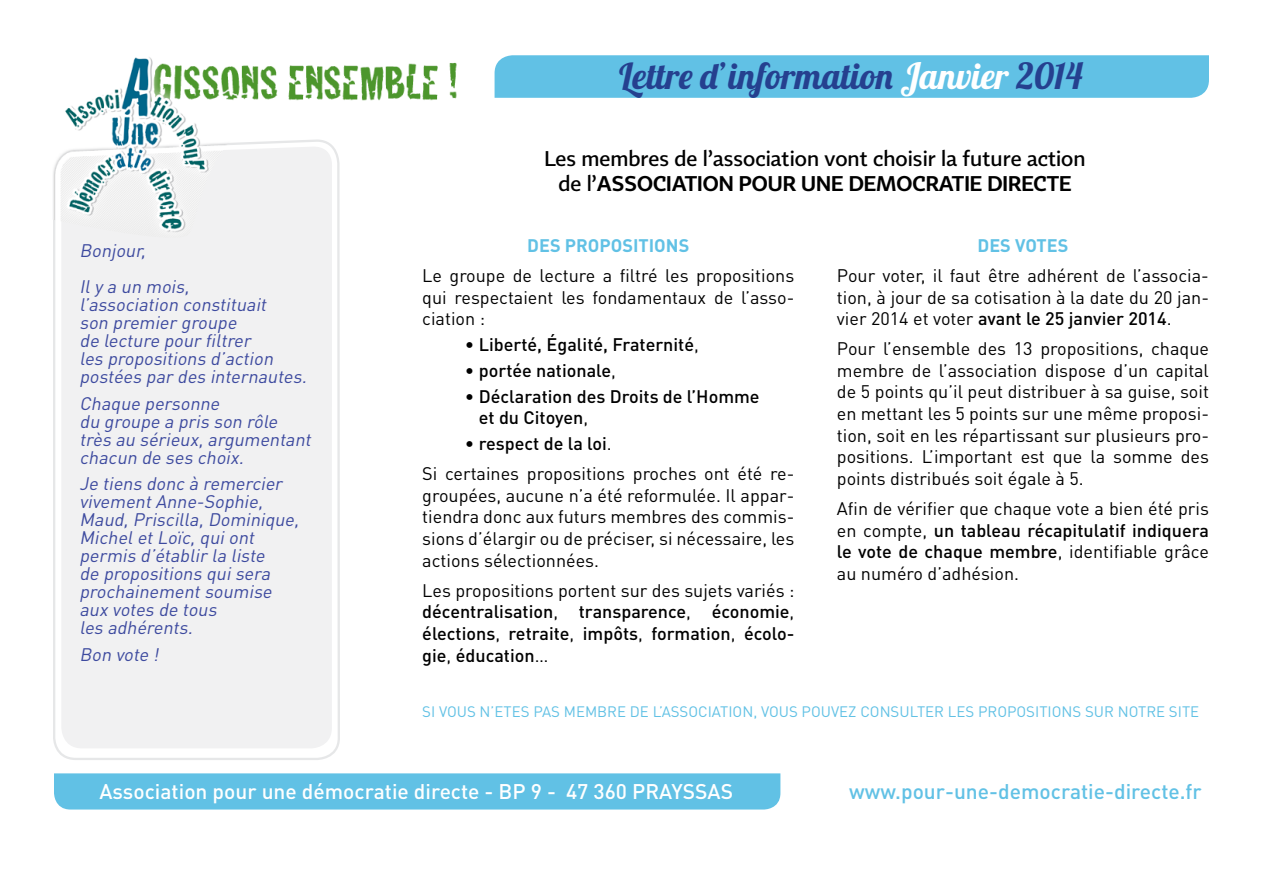
<style>
.page{position:relative;width:1263px;height:893px;background:#fff}
.page>*{position:absolute;margin:0;border:0;box-sizing:border-box;transform-origin:0 0}
.t1{font:36px "Lobster 1.4";color:#25408f}
.t2{font:500 21px/25.2px "Tabac Sans";color:#000;text-align:center}
.t3{font:500 21px "DIN Pro";color:#fff}
.t4{font:500 21px "DIN Pro";color:#61c1e5}
.t5{font:18px/21.6px "DIN Pro";color:#000;text-align:justify}
.t6{font:italic 18px/18px "DIN Pro";color:#3d4a9f}
.t7{font:500 18px/21.6px "DIN Pro";color:#000}
.t8{font:700 18px "DIN Pro";color:#61c1e5}
.t9{font:15px "DIN Pro";color:#61c1e5}
.s1{color:#fff}
.s2{font-weight:300}
.s3{font-weight:400}
.s4{font-weight:500}
</style>
<div class="page">
<div style="left:495px;top:55px;width:714px;height:43px;background:#61c1e5"></div>
<div style="left:53px;top:239px;width:287px;height:521px;background:#f1f1f2"></div>
<img style="left:53px;top:57px;width:404px;height:182px">
<div style="left:54px;top:773px;width:726px;height:36px;background:#61c1e5"></div>
<h1 class="t1" style="left:619px;top:53px;width:465px">Lettre d’information <span class="s1">Janvier</span> 2014</h1>
<p class="t6" style="left:80px;top:232px;width:115px;line-height:36px">Bonjour,<br>Ily a un mois,</p>
<p class="t6" style="left:80px;top:295px;width:233px">l’association constituait<br>son premier groupe<br>de lecture pour filtrer<br>les propositions d’action postées par des internautes.</p>
<p class="t6" style="left:80px;top:394px;width:237px">Chaque personne<br>du groupe a pris son rôle très au sérieux,argumentant chacun de ses choix.</p>
<p class="t6" style="left:79px;top:474px;width:225px">Je tiens donc à remercier vivementAnne-Sophie,<br>Maud,Priscilla,Dominique,<br>MicheletLoïc,quiont permis d’établir la liste<br>de propositions quisera prochainementsoumise aux votes de tous<br>les adhérents.</p>
<p class="t6" style="left:80px;top:645px;width:85px">Bon vote !</p>
<p class="t2" style="left:544px;top:146px;width:543px">Les membres de l’association vont choisir la future action de l’<span class="s2">ASSOCIATION POUR UNE DEMOCRATIE DIRECTE</span></p>
<p class="t8" style="left:527px;top:233px;width:164px">DES PROPOSITIONS</p>
<p class="t5" style="left:422px;top:264px;width:374px">Le groupe de lecture a filtré les propositions qui respectaient les fondamentaux de l’asso&shy;ciation :</p>
<p class="t7" style="left:465px;top:333px;width:236px"><span class="s3">•</span> Liberté, égalité, Fraternité<span class="s3">,</span></p>
<p class="t7" style="left:465px;top:359px;width:153px"><span class="s3">•</span> portée nationale<span class="s3">,</span></p>
<p class="t7" style="left:479px;top:385px;width:282px;text-indent:-14px"><span class="s3">•</span> Déclaration des Droits de l’Homme et du Citoyen<span class="s3">,</span></p>
<p class="t5" style="left:422px;top:428px;width:374px;line-height:30.2px;text-indent:43px">• <span class="s4">respect de la loi</span>.<br>Si certaines propositions proches ont été re-</p>
<p class="t5" style="left:422px;top:484px;width:374px">groupées, aucune n’a été reformulée. Il appar&shy;tiendra donc aux futurs membres des commis&shy;sions d’élargir ou de préciser, si nécessaire, les actions sélectionnées.</p>
<p class="t7" style="left:422px;top:579px;width:374px;text-align:justify"><span class="s3">Les propositions portent sur des sujets variés : </span>décentralisation<span class="s3">,</span> transparence<span class="s3">,</span> économie<span class="s3">, </span>élections<span class="s3">,</span> retraite<span class="s3">,</span> impôts<span class="s3">,</span> formation<span class="s3">,</span> écolo&shy;gie<span class="s3">,</span> éducation<span class="s3">…</span></p>
<p class="t8" style="left:977px;top:233px;width:92px">DES VOTES</p>
<p class="t5" style="left:837px;top:264px;width:374px">Pour voter, il faut être adhérent de l’associa&shy;tion, à jour de sa cotisation à la date du 20 jan&shy;vier 2014 et voter <span class="s4">avant le 25 janvier 2014</span>.</p>
<p class="t5" style="left:837px;top:337px;width:374px">Pour l’ensemble des 13 propositions, chaque membre de l’association dispose d’un capital de 5 points qu’il peut distribuer à sa guise, soit en mettant les 5 points sur une même proposi&shy;tion, soit en les répartissant sur plusieurs pro&shy;positions. L’important est que la somme des points distribués soit égale à 5.</p>
<p class="t5" style="left:837px;top:497px;width:374px">Afin de vérifier que chaque vote a bien été pris en compte, <span class="s4">un tableau récapitulatif indiquera le vote de chaque membre</span>, identifiable grâce au numéro d’adhésion.</p>
<p class="t9" style="left:422px;top:702px;width:778px">SI VOUS N’ETES PAS MEMBRE DE L’ASSOCIATION, VOUS POUVEZ CONSULTER LES PROPOSITIONS SUR NOTRE SITE</p>
<p class="t3" style="left:100px;top:778px;width:635px">Association pour une démocratie directe - BP 9 - 47 360 PRAYSSAS</p>
<p class="t4" style="left:849px;top:778px;width:354px">www.pour-une-democratie-directe.fr</p>
</div>
